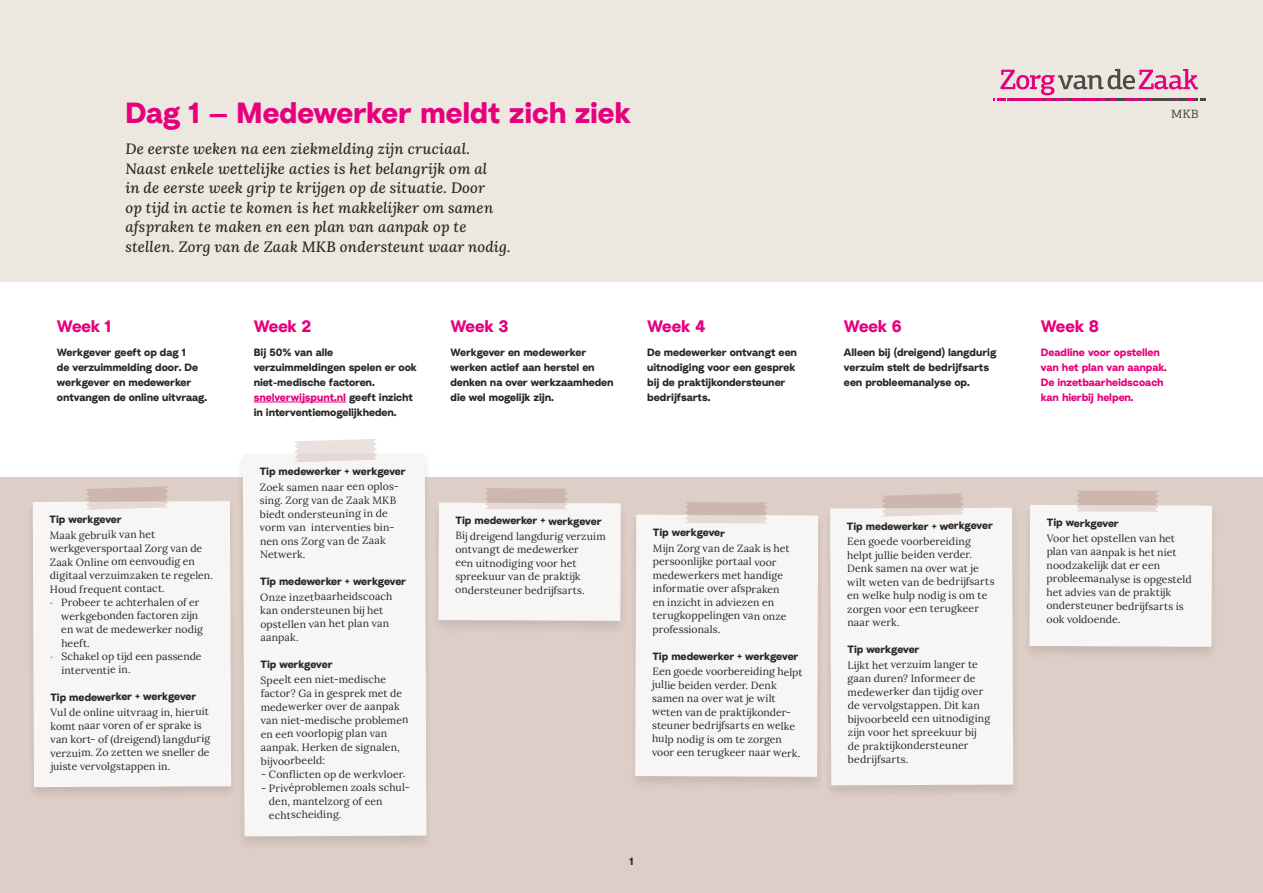
<style>
.page{position:relative;width:1263px;height:893px;background:#fff}
.page>*{position:absolute;margin:0;border:0;box-sizing:border-box;transform-origin:0 0}
.Whitepaper_Titel{font:700 28.95px "Radial";color:#e6007d}
.kop{font:700 16.5px "Radial";letter-spacing:-.015em;color:#e6007d}
.Intro{font:italic 500 15px/19.5px "Lora";letter-spacing:.015em;color:#282827}
.t1{font:12.15px "PF Centro Slab Pro";color:#4a4a49}
.Tip{font:10.5px/13.5px "Lora";letter-spacing:.005em;color:#282827}
.kop_intro{font:700 10.5px/15px "Radial";letter-spacing:-.015em;color:#282827}
.kop-2{font:700 10.5px/15px "Radial";letter-spacing:-.01em;color:#e6007d}
.s1{font-family:"Open Sans";font-weight:300}
.s2{color:#e6007d}
</style>
<div class="page">
<div style="left:0;top:0;width:1263px;height:446px;background:#ece8e0"></div>
<div style="left:0;top:457px;width:1263px;height:436px;background:#decec8"></div>
<div style="left:0;top:282px;width:1263px;height:195px;background:#fff"></div>
<div style="left:26px;top:501px;width:212px;height:299px;background:#000;opacity:.1"></div>
<div style="left:33px;top:501px;width:198px;height:286px;background:#f7f6f5"></div>
<div style="left:1023px;top:505px;width:195px;height:154px;background:#000;opacity:.1"></div>
<div style="left:629px;top:515px;width:196px;height:276px;background:#000;opacity:.1"></div>
<div style="left:635px;top:515px;width:183px;height:262px;background:#f7f6f5"></div>
<div style="left:236px;top:453px;width:197px;height:396px;background:#000;opacity:.1"></div>
<div style="left:243px;top:453px;width:183px;height:383px;background:#f7f6f5"></div>
<div style="left:824px;top:508px;width:196px;height:291px;background:#000;opacity:.1"></div>
<div style="left:830px;top:508px;width:183px;height:277px;background:#f7f6f5"></div>
<hr style="left:254px;top:402px;width:92px;height:1px;background:#e6007d">
<svg style="left:86px;top:486px;width:83px;height:24px"></svg>
<svg style="left:294px;top:439px;width:83px;height:23px;background:#eae2df"></svg>
<svg style="left:881px;top:493px;width:83px;height:24px"></svg>
<div style="left:432px;top:503px;width:195px;height:132px;background:#000;opacity:.1"></div>
<svg style="left:438px;top:488px;width:183px;height:133px;background:#f2efed"></svg>
<svg style="left:1029px;top:490px;width:183px;height:157px;background:#f3f0ee"></svg>
<svg style="left:685px;top:502px;width:83px;height:21px"></svg>
<svg style="left:993px;top:69px;width:212px;height:31px"></svg>
<p class="Whitepaper_Titel" style="left:125px;top:92px;width:507px">Dag 1 — Medewerker meldt zich ziek</p>
<p class="Intro" style="left:125px;top:139px;width:387px">De eerste weken na een ziekmelding zijn cruciaal.<br>Naast enkele wettelijke acties is het belangrijk om al<br>in de eerste week grip te krijgen op de situatie. Door<br>op tijd in actie te komen is het makkelijker om samen afspraken te maken en een plan van aanpak op te stellen. Zorg van de Zaak MKB ondersteunt waar nodig.</p>
<p class="kop" style="left:57px;top:314px;width:56px">Week 1</p>
<p class="kop_intro" style="left:57px;top:344px;width:152px">Werkgever geeft op dag 1<br>de verzuimmelding door. De werkgever en medewerker ontvangen de online uitvraag.</p>
<h2 class="kop_intro" style="left:50px;top:512px;width:74px">Tip werkgever</h2>
<p class="Tip" style="left:50px;top:527px;width:165px">Maak gebruik van het werkgeversportaal Zorg van de<br>Zaak Online om eenvoudig en digitaal verzuimzaken te regelen.<br>Houd frequent contact.</p>
<p class="Tip" style="left:61px;top:595px;width:143px;text-indent:-11px"><span class="s1">-</span> Probeer te achterhalen of er werkgebonden factoren zijn en wat de medewerker nodig heeft.</p>
<p class="Tip" style="left:61px;top:649px;width:142px;text-indent:-11px"><span class="s1">-</span> Schakel op tijd een passende interventie in.</p>
<h2 class="kop_intro" style="left:50px;top:689px;width:147px">Tip medewerker + werkgever</h2>
<p class="Tip" style="left:50px;top:705px;width:161px">Vul de online uitvraag in, hieruit komt naar voren of er sprake is van kort- of (dreigend) langdurig verzuim. Zo zetten we sneller de juiste vervolgstappen in.</p>
<p class="kop" style="left:254px;top:314px;width:59px">Week 2</p>
<p class="kop_intro" style="left:254px;top:344px;width:164px">Bij 50% van alle verzuimmeldingen spelen er ook niet-medische factoren. <span class="s2">snelverwijspunt.nl</span> geeft inzicht in interventiemogelijkheden.</p>
<h2 class="kop_intro" style="left:260px;top:463px;width:147px">Tip medewerker + werkgever</h2>
<p class="Tip" style="left:260px;top:479px;width:141px">Zoek samen naar een oplos&shy;sing. Zorg van de Zaak MKB biedt ondersteuning in de vorm van interventies bin&shy;nen ons Zorg van de Zaak<br>Netwerk.</p>
<h2 class="kop_intro" style="left:260px;top:573px;width:147px">Tip medewerker + werkgever</h2>
<p class="Tip" style="left:260px;top:589px;width:134px">Onze inzetbaarheidscoach kan ondersteunen bij het opstellen van het plan van aanpak.</p>
<h2 class="kop_intro" style="left:261px;top:656px;width:74px">Tip werkgever</h2>
<p class="Tip" style="left:261px;top:672px;width:149px">Speelt een niet-medische factor? Ga in gesprek met de medewerker over de aanpak van niet-medische problemen en een voorlopig plan van aanpak. Herken de signalen, bijvoorbeeld:</p>
<p class="Tip" style="left:261px;top:767px;width:146px">- Conflicten op de werkvloer.</p>
<p class="Tip" style="left:269px;top:780px;width:143px;text-indent:-8px">- Privéproblemen zoals schul&shy;den, mantelzorg of een echtscheiding.</p>
<p class="kop" style="left:451px;top:314px;width:59px">Week 3</p>
<p class="kop_intro" style="left:451px;top:344px;width:165px">Werkgever en medewerker werken actief aan herstel en denken na over werkzaamheden die wel mogelijk zijn.</p>
<p class="kop" style="left:647px;top:314px;width:60px">Week 4</p>
<p class="kop_intro" style="left:647px;top:344px;width:151px">De medewerker ontvangt een uitnodiging voor een gesprek bij de praktijkondersteuner bedrijfsarts.</p>
<h2 class="kop_intro" style="left:456px;top:513px;width:148px">Tip medewerker + werkgever</h2>
<p class="Tip" style="left:455px;top:529px;width:152px">Bij dreigend langdurig verzuim ontvangt de medewerker<br>een uitnodiging voor het spreekuur van de praktijk ondersteuner bedrijfsarts.</p>
<h2 class="kop_intro" style="left:653px;top:525px;width:74px">Tip werkgever</h2>
<p class="Tip" style="left:652px;top:541px;width:139px">Mijn Zorg van de Zaak is het persoonlijke portaal voor medewerkers met handige informatie over afspraken en inzicht in adviezen en terugkoppelingen van onze professionals.</p>
<h2 class="kop_intro" style="left:652px;top:648px;width:148px">Tip medewerker + werkgever</h2>
<p class="Tip" style="left:652px;top:664px;width:152px">Een goede voorbereiding helpt jullie beiden verder. Denk samen na over wat je wilt weten van de praktijkonder&shy;steuner bedrijfsarts en welke hulp nodig is om te zorgen voor een terugkeer naar werk.</p>
<p class="kop_intro" style="left:629px;top:854px;width:6px">1</p>
<p class="kop" style="left:844px;top:314px;width:59px">Week 6</p>
<p class="kop_intro" style="left:844px;top:344px;width:154px">Alleen bij (dreigend) langdurig verzuim stelt de bedrijfsarts een probleemanalyse op.</p>
<h2 class="kop_intro" style="left:847px;top:518px;width:147px">Tip medewerker + werkgever</h2>
<p class="Tip" style="left:847px;top:534px;width:149px">Een goede voorbereiding helpt jullie beiden verder.<br>Denk samen na over wat je wilt weten van de bedrijfsarts en welke hulp nodig is om te zorgen voor een terugkeer naar werk.</p>
<h2 class="kop_intro" style="left:847px;top:641px;width:74px">Tip werkgever</h2>
<p class="Tip" style="left:847px;top:657px;width:144px">Lijkt het verzuim langer te gaan duren? Informeer de medewerker dan tijdig over de vervolgstappen. Dit kan bijvoorbeeld een uitnodiging zijn voor het spreekuur bij de praktijkondersteuner bedrijfsarts.</p>
<p class="t1" style="left:1171px;top:106px;width:29px">MKB</p>
<p class="kop" style="left:1041px;top:314px;width:60px">Week 8</p>
<p class="kop-2" style="left:1041px;top:344px;width:128px">Deadline voor opstellen van het plan van aanpak.<br>De inzetbaarheidscoach kan hierbij helpen.</p>
<h2 class="kop_intro" style="left:1047px;top:515px;width:74px">Tip werkgever</h2>
<p class="Tip" style="left:1046px;top:531px;width:147px">Voor het opstellen van het plan van aanpak is het niet noodzakelijk dat er een probleemanalyse is opgesteld het advies van de praktijk ondersteuner bedrijfsarts is ook voldoende.</p>
</div>
